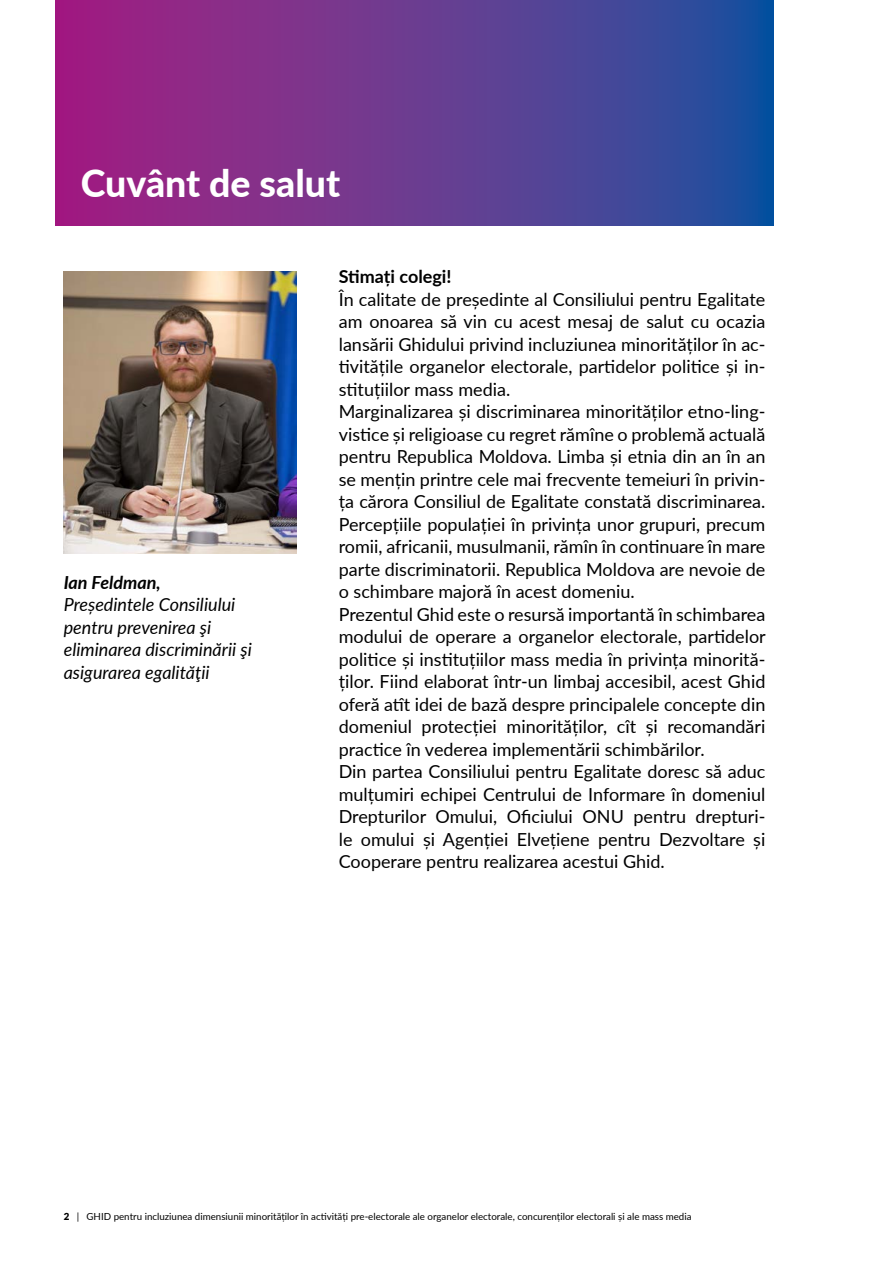
<style>
.page{position:relative;width:893px;height:1263px;background:#fff}
.page>*{position:absolute;margin:0;border:0;box-sizing:border-box;transform-origin:0 0}
.t1{font:800 37.5px "Lato";color:#fff}
.t2{font:18px/22.5px "Lato";color:#000}
.t3{font:italic 18px/22.5px "Lato";color:#000}
.t4{font:700 18px "Lato";color:#000}
.t5{font:italic 700 18px "Lato";color:#000}
.t6{font:9.75px "Lato";color:#000}
.s1{font-weight:900}
</style>
<div class="page">
<svg style="left:55px;top:0;width:719px;height:226px"></svg>
<img style="left:64px;top:272px;width:232px;height:281px">
<h1 class="t1" style="left:81px;top:156px;width:261px">Cuvânt de salut</h1>
<p class="t5" style="left:64px;top:569px;width:98px">Ian Feldman,</p>
<p class="t3" style="left:64px;top:593px;width:190px">Președintele Consiliului pentru prevenirea şi eliminarea discriminării şi asigurarea egalităţii</p>
<p class="t4" style="left:339px;top:264px;width:114px">Stimați colegi!</p>
<p class="t2" style="left:339px;top:287px;width:428px">În calitate de președinte al Consiliului pentru Egalitate am onoarea să vin cu acest mesaj de salut cu ocazia lansării Ghidului privind incluziunea minorităților în ac&shy;tivitățile organelor electorale, partidelor politice și in&shy;stituțiilor mass media.<br>Marginalizarea și discriminarea minorităților etno-ling&shy;vistice și religioase cu regret rămîne o problemă actuală pentru Republica Moldova. Limba și etnia din an în an se mențin printre cele mai frecvente temeiuri în privin&shy;ța cărora Consiliul de Egalitate constată discriminarea.<br>Percepțiile populației în privința unor grupuri, precum romii, africanii, musulmanii, rămîn în continuare în mare parte discriminatorii. Republica Moldova are nevoie de o schimbare majoră în acest domeniu.<br>Prezentul Ghid este o resursă importantă în schimbarea modului de operare a organelor electorale, partidelor politice și instituțiilor mass media în privința minorită&shy;ților. Fiind elaborat într-un limbaj accesibil, acest Ghid oferă atît idei de bază despre principalele concepte din domeniul protecției minorităților, cît și recomandări practice în vederea implementării schimbărilor.<br>Din partea Consiliului pentru Egalitate doresc să aduc mulțumiri echipei Centrului de Informare în domeniul Drepturilor Omului, Oficiului ONU pentru drepturi&shy;le omului și Agenției Elvețiene pentru Dezvoltare și Cooperare pentru realizarea acestui Ghid.</p>
<p class="t6" style="left:64px;top:1209px;width:629px"><span class="s1">2</span> | GHID pentru incluziunea dimensiunii minorităților în activități pre-electorale ale organelor electorale, concurenților electorali și ale mass media</p>
</div>
